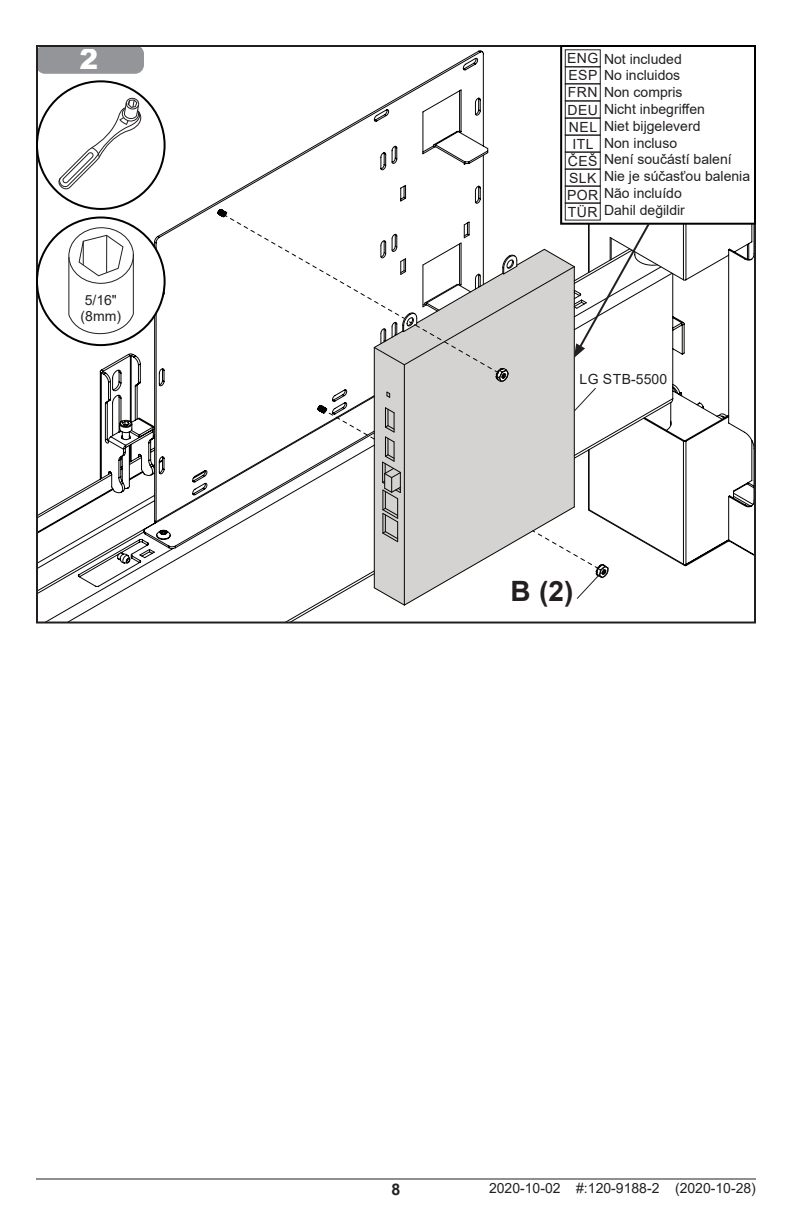
<style>
.page{position:relative;width:792px;height:1224px;background:#fff}
.page>*{position:absolute;margin:0;border:0;box-sizing:border-box;transform-origin:0 0}
.Callouts__Centered{font:700 28px "Arial";color:#231f20}
.Step_Number_Boxes{font:900 28px "Arial";color:#fff}
.t1{font:700 16px "Arial";color:#231f20}
.General_Text__Left{font:14px "Arial";color:#231f20}
.Language_Boxes{font:14px "Arial";letter-spacing:.035em;color:#231f20}
.General_Text__Center{font:14px/16.8px "Arial";color:#231f20}
.Callouts__Right{font:14px "Arial";letter-spacing:.015em;color:#231f20}
</style>
<div class="page">
<hr style="left:36px;top:1178px;width:720px;height:2px;background:#231f20">
<div style="left:36px;top:45px;width:108px;height:29px;border:4px solid #939598;border-radius:7px"></div>
<svg style="left:686px;top:225px;width:67px;height:341px"></svg>
<div style="left:560px;top:45px;width:196px;height:180px;background:#fff;border:2px solid #000"></div>
<svg style="left:37px;top:49px;width:649px;height:574px"></svg>
<p class="Step_Number_Boxes" style="left:80px;top:39px;width:20px">2</p>
<p class="General_Text__Left" style="left:567px;top:49px;width:116px">ENG Not included</p>
<p class="General_Text__Left" style="left:604px;top:66px;width:78px">No incluidos</p>
<p class="General_Text__Left" style="left:604px;top:83px;width:80px">Non compris</p>
<p class="General_Text__Left" style="left:567px;top:99px;width:139px">DEU Nicht inbegriffen</p>
<p class="General_Text__Left" style="left:604px;top:116px;width:98px">Niet bijgeleverd</p>
<p class="General_Text__Left" style="left:604px;top:133px;width:75px">Non incluso</p>
<p class="General_Text__Left" style="left:604px;top:150px;width:129px">Není součástí balení</p>
<p class="General_Text__Left" style="left:604px;top:167px;width:148px">Nie je súčasťou balenia</p>
<p class="General_Text__Left" style="left:604px;top:183px;width:79px">Não incluído</p>
<p class="General_Text__Left" style="left:604px;top:200px;width:82px">Dahil değildir</p>
<p class="Language_Boxes" style="left:568px;top:66px;width:30px">ESP</p>
<p class="Language_Boxes" style="left:568px;top:83px;width:31px">FRN</p>
<p class="Language_Boxes" style="left:569px;top:117px;width:30px">NEL</p>
<p class="Language_Boxes" style="left:572px;top:134px;width:23px">ITL</p>
<p class="Language_Boxes" style="left:568px;top:151px;width:31px">ČEŠ</p>
<p class="Language_Boxes" style="left:569px;top:168px;width:29px">SLK</p>
<p class="Language_Boxes" style="left:567px;top:185px;width:33px">POR</p>
<p class="Language_Boxes" style="left:568px;top:202px;width:31px">TÜR</p>
<p class="General_Text__Center" style="left:81px;top:291px;width:42px">5/16" (8mm)</p>
<p class="Callouts__Right" style="left:580px;top:370px;width:89px">LG STB-5500</p>
<p class="Callouts__Centered" style="left:511px;top:571px;width:64px">B (2)</p>
<p class="t1" style="left:392px;top:1178px;width:10px">8</p>
<p class="General_Text__Left" style="left:489px;top:1179px;width:268px">2020-10-02 #:120-9188-2 (2020-10-28)</p>
</div>
